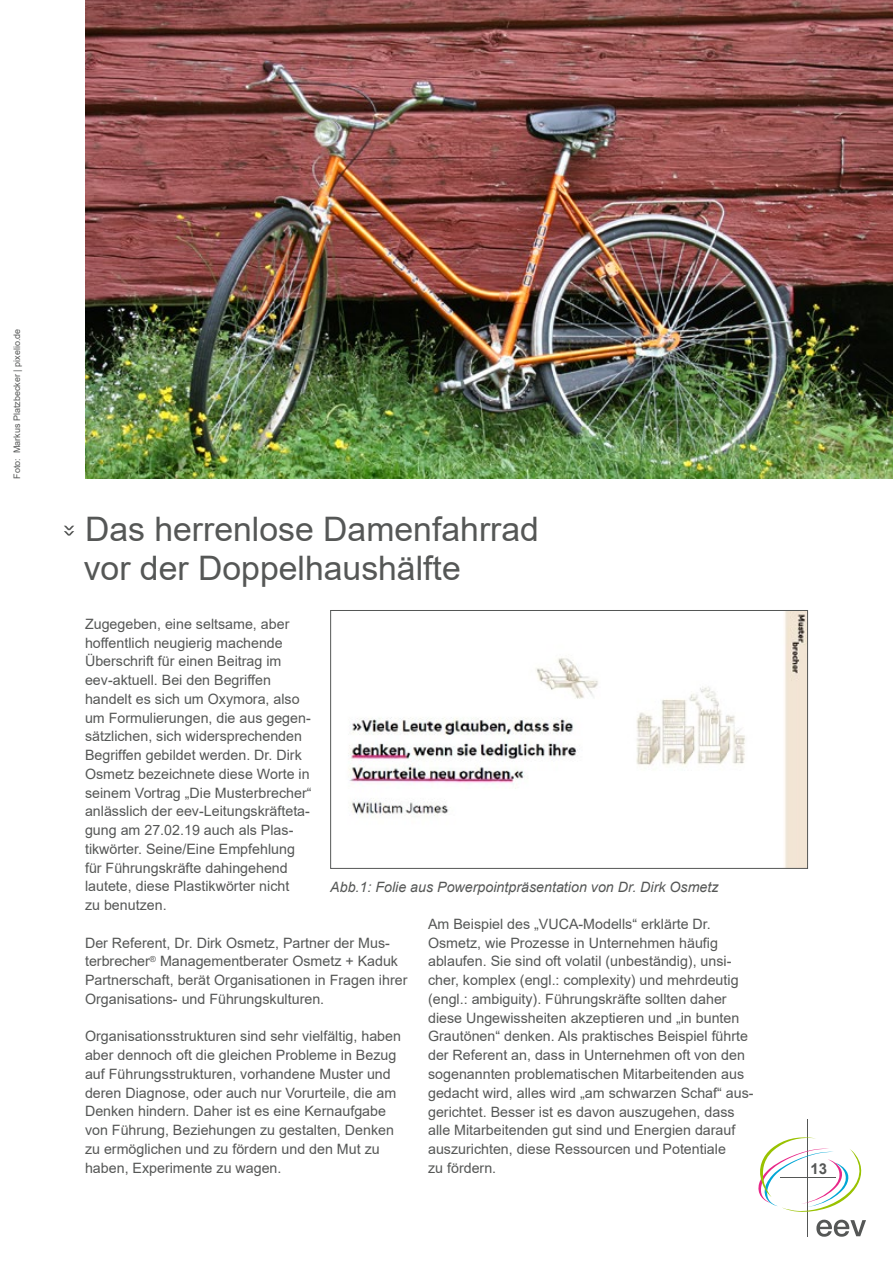
<style>
.page{position:relative;width:893px;height:1263px;background:#fff}
.page>*{position:absolute;margin:0;border:0;box-sizing:border-box;transform-origin:0 0}
.t1{font:33.75px/39px "Arial";color:#555756}
.t2{font:700 15px "Arial";color:#555756}
.t3{font:14.25px/18.8px "Arial";color:#555756}
.t4{font:italic 14.25px "Arial";color:#555756}
.t5{font:9px "Arial";color:#555756}
</style>
<div class="page">
<svg style="left:64px;top:526px;width:10px;height:10px"></svg>
<img style="left:348px;top:612px;width:458px;height:255px">
<div style="left:330px;top:610px;width:478px;height:259px;border:1px solid #555756"></div>
<img style="left:85px;top:0;width:808px;height:479px">
<hr style="left:808px;top:1119px;width:1px;height:118px;background:#555756">
<svg style="left:758px;top:1136px;width:104px;height:77px"></svg>
<svg style="left:816px;top:1220px;width:50px;height:17px"></svg>
<p class="t5" style="left:11px;top:479px;width:151px;rotate:-90deg">Foto: Markus Platzbecker | pixelio.de</p>
<h1 class="t1" style="left:84px;top:509px;width:457px">Das herrenlose Damenfahrrad vor der Doppelhaushälfte</h1>
<p class="t3" style="left:85px;top:614px;width:228px">Zugegeben, eine seltsame, aber hoffentlich neugierig machende Überschrift für einen Beitrag im eev-aktuell. Bei den Begriffen handelt es sich um Oxymora, also um Formulierungen, die aus gegen&shy;sätzlichen, sich widersprechenden Begriffen gebildet werden. Dr. Dirk Osmetz bezeichnete diese Worte in seinem Vortrag „Die Musterbrecher“ anlässlich der eev-Leitungskräfteta&shy;gung am 27.02.19 auch als Plas&shy;tikwörter. Seine/Eine Empfehlung für Führungskräfte dahingehend lautete, diese Plastikwörter nicht<br>zu benutzen.</p>
<p class="t3" style="left:85px;top:933px;width:324px">Der Referent, Dr. Dirk Osmetz, Partner der Mus&shy;terbrecher<sup>®</sup> Managementberater Osmetz + Kaduk Partnerschaft, berät Organisationen in Fragen ihrer Organisations- und Führungskulturen.</p>
<p class="t3" style="left:85px;top:1027px;width:318px">Organisationsstrukturen sind sehr vielfältig, haben aber dennoch oft die gleichen Probleme in Bezug auf Führungsstrukturen, vorhandene Muster und deren Diagnose, oder auch nur Vorurteile, die am Denken hindern. Daher ist es eine Kernaufgabe von Führung, Beziehungen zu gestalten, Denken zu ermöglichen und zu fördern und den Mut zu haben, Experimente zu wagen.</p>
<p class="t4" style="left:330px;top:878px;width:390px">Abb.1: Folie aus Powerpointpräsentation von Dr. Dirk Osmetz</p>
<p class="t3" style="left:428px;top:914px;width:327px">Am Beispiel des „VUCA-Modells“ erklärte Dr.<br>Osmetz, wie Prozesse in Unternehmen häufig ablaufen. Sie sind oft volatil (unbeständig), unsi&shy;cher, komplex (engl.: complexity) und mehrdeutig (engl.: ambiguity). Führungskräfte sollten daher diese Ungewissheiten akzeptieren und „in bunten Grautönen“ denken. Als praktisches Beispiel führte der Referent an, dass in Unternehmen oft von den sogenannten problematischen Mitarbeitenden aus gedacht wird, alles wird „am schwarzen Schaf“ aus&shy;gerichtet. Besser ist es davon auszugehen, dass alle Mitarbeitenden gut sind und Energien darauf auszurichten, diese Ressourcen und Potentiale<br>zu fördern.</p>
<p class="t2" style="left:810px;top:1158px;width:18px">13</p>
</div>
